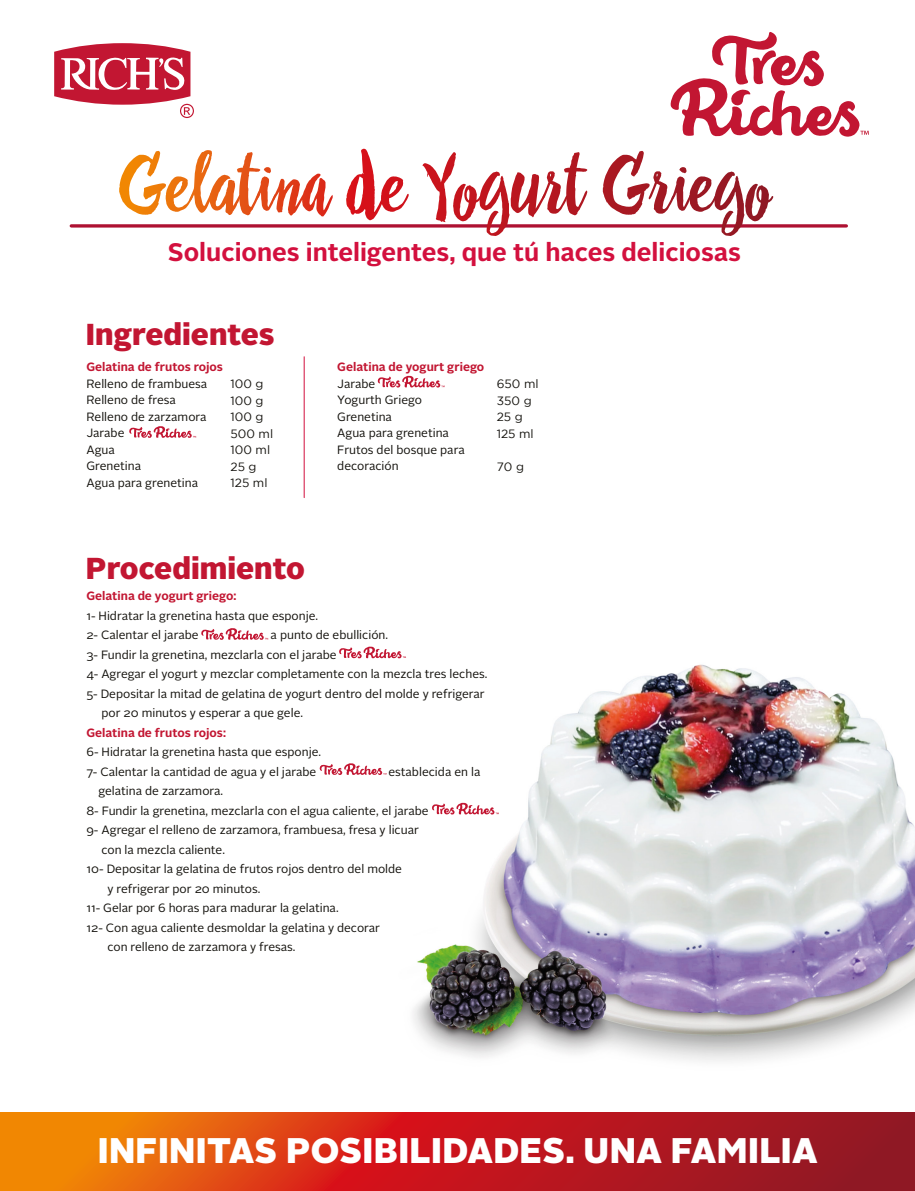
<style>
.page{position:relative;width:915px;height:1191px;background:#fff}
.page>*{position:absolute;margin:0;border:0;box-sizing:border-box;transform-origin:0 0}
.t1{font:900 35.55px "Alright Sans";letter-spacing:.01em;color:#fff}
.t2{font:900 30.3px "Alright Sans";color:#c21632}
.t3{font:700 25.35px "Alright Sans";color:#d3103e}
.t4{font:12px/16.5px "Alright Sans";color:#13110c}
.t5{font:700 12px "Alright Sans";color:#c21632}
.t6{font:12px/16.5px "Gotham";color:#13110c}
</style>
<div class="page">
<img style="left:413px;top:664px;width:501px;height:397px">
<svg style="left:0;top:1112px;width:914px;height:79px;background:#c63318"></svg>
<hr style="left:71px;top:224px;width:775px;height:3px;background:#ae1132">
<svg style="left:54px;top:43px;width:140px;height:75px"></svg>
<hr style="left:303px;top:357px;width:1px;height:140px;background:#d3103e">
<svg style="left:119px;top:150px;width:213px;height:67px"></svg>
<svg style="left:346px;top:149px;width:62px;height:71px"></svg>
<svg style="left:422px;top:152px;width:166px;height:84px"></svg>
<svg style="left:602px;top:151px;width:171px;height:85px"></svg>
<svg style="left:129px;top:426px;width:68px;height:12px"></svg>
<svg style="left:201px;top:628px;width:68px;height:12px"></svg>
<svg style="left:339px;top:646px;width:67px;height:13px"></svg>
<svg style="left:319px;top:763px;width:68px;height:12px"></svg>
<svg style="left:431px;top:801px;width:68px;height:14px"></svg>
<svg style="left:377px;top:375px;width:68px;height:13px"></svg>
<svg style="left:670px;top:32px;width:198px;height:105px"></svg>
<h3 class="t3" style="left:168px;top:234px;width:574px">Soluciones inteligentes, que tú haces deliciosas</h3>
<h2 class="t2" style="left:86px;top:313px;width:190px">Ingredientes</h2>
<p class="t5" style="left:86px;top:359px;width:138px">Gelatina de frutos rojos</p>
<p class="t4" style="left:86px;top:376px;width:122px">Relleno de frambuesa<br>Relleno de fresa<br>Relleno de zarzamora<br>Jarabe<br>Agua<br>Grenetina<br>Agua para grenetina</p>
<p class="t6" style="left:230px;top:375px;width:44px">100 g<br>100 g<br>100 g<br>500 ml<br>100 ml<br>25 g<br>125 ml</p>
<h2 class="t2" style="left:86px;top:546px;width:220px">Procedimiento</h2>
<p class="t5" style="left:337px;top:359px;width:148px">Gelatina de yogurt griego</p>
<p class="t4" style="left:337px;top:376px;width:129px">Jarabe<br>Yogurth Griego<br>Grenetina<br>Agua para grenetina<br>Frutos del bosque para decoración</p>
<p class="t6" style="left:496px;top:375px;width:43px">650 ml<br>350 g<br>25 g<br>125 ml</p>
<p class="t6" style="left:496px;top:458px;width:29px">70 g</p>
<p class="t5" style="left:86px;top:587px;width:151px">Gelatina de yogurt griego:</p>
<p class="t4" style="left:86px;top:606px;width:233px;line-height:19.5px">1- Hidratar la grenetina hasta que esponje.<br>2- Calentar el jarabe</p>
<p class="t4" style="left:270px;top:627px;width:119px">a punto de ebullición.</p>
<p class="t4" style="left:86px;top:646px;width:251px">3- Fundir la grenetina, mezclarla con el jarabe</p>
<p class="t4" style="left:86px;top:666px;width:402px">4- Agregar el yogurt y mezclar completamente con la mezcla tres leches.</p>
<p class="t4" style="left:86px;top:685px;width:399px">5- Depositar la mitad de gelatina de yogurt dentro del molde y refrigerar</p>
<p class="t4" style="left:101px;top:705px;width:203px">por 20 minutos y esperar a que gele.</p>
<p class="t5" style="left:86px;top:724px;width:141px">Gelatina de frutos rojos:</p>
<p class="t4" style="left:86px;top:742px;width:236px;line-height:19.5px">6- Hidratar la grenetina hasta que esponje.<br>7- Calentar la cantidad de agua y el jarabe</p>
<p class="t4" style="left:388px;top:763px;width:93px">establecida en la</p>
<p class="t4" style="left:98px;top:783px;width:126px">gelatina de zarzamora.</p>
<p class="t4" style="left:86px;top:802px;width:343px">8- Fundir la grenetina, mezclarla con el agua caliente, el jarabe</p>
<p class="t4" style="left:86px;top:822px;width:334px">9- Agregar el relleno de zarzamora, frambuesa, fresa y licuar</p>
<p class="t4" style="left:101px;top:841px;width:125px">con la mezcla caliente.</p>
<p class="t4" style="left:86px;top:861px;width:317px">10- Depositar la gelatina de frutos rojos dentro del molde</p>
<p class="t4" style="left:107px;top:880px;width:154px">y refrigerar por 20 minutos.</p>
<p class="t4" style="left:86px;top:900px;width:253px">11- Gelar por 6 horas para madurar la gelatina.</p>
<p class="t4" style="left:86px;top:919px;width:295px">12- Con agua caliente desmoldar la gelatina y decorar</p>
<p class="t4" style="left:107px;top:939px;width:189px">con relleno de zarzamora y fresas.</p>
<h1 class="t1" style="left:98px;top:1124px;width:721px">INFINITAS POSIBILIDADES. UNA FAMILIA</h1>
</div>
